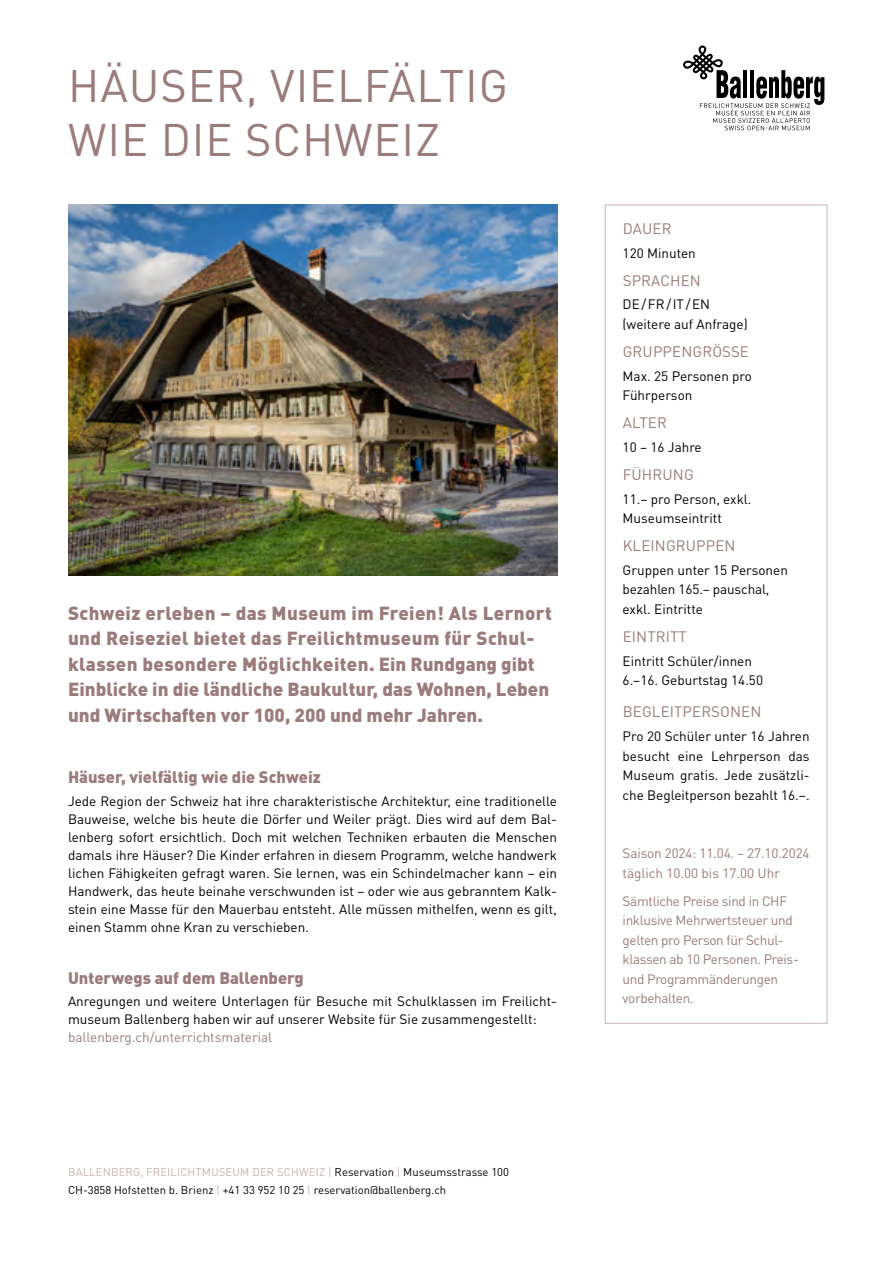
<style>
.page{position:relative;width:893px;height:1263px;background:#fff}
.page>*{position:absolute;margin:0;border:0;box-sizing:border-box;transform-origin:0 0}
.t1{font:45px/54px "DINOT";letter-spacing:.02em;color:#9a7c7b}
.t2{font:900 18.75px/25.5px "DINOT";letter-spacing:.015em;color:#9a7c7b}
.t3{font:900 16.5px "DINOT";color:#9a7c7b}
.t4{font:15px "DINOT";letter-spacing:.01em;color:#9a7c7b}
.t5{font:13.5px/19.5px "DINOT";color:#000}
.t6{font:13.5px/19.5px "DINOT";letter-spacing:-.025em;color:#9a7c7b}
.t7{font:13.5px "DINOT";color:#9a7c7b}
.t8{font:11.25px/18px "DINOT";color:#000}
.s1{color:#c8b4b2}
</style>
<div class="page">
<img style="left:68px;top:205px;width:489px;height:370px">
<div style="left:605px;top:205px;width:222px;height:819px;border:1px solid #c8b4b2"></div>
<svg style="left:683px;top:45px;width:141px;height:85px"></svg>
<h1 class="t1" style="left:68px;top:57px;width:441px">HÄUSER, VIELFÄLTIG<br>WIE DIE SCHWEIZ</h1>
<p class="t2" style="left:68px;top:599px;width:485px">Schweiz erleben – das Museum im Freien! Als Lernort und Reiseziel bietet das Freilichtmuseum für Schul&shy;klassen besondere Möglichkeiten. Ein Rundgang gibt Einblicke in die ländliche Baukultur, das Wohnen, Leben und Wirtschaften vor 100, 200 und mehr Jahren.</p>
<p class="t3" style="left:68px;top:766px;width:254px">Häuser, vielfältig wie die Schweiz</p>
<p class="t5" style="left:68px;top:791px;width:491px;line-height:18px;text-align:justify">Jede Region der Schweiz hat ihre charakteristische Architektur, eine traditionelle Bauweise, welche bis heute die Dörfer und Weiler prägt. Dies wird auf dem Bal&shy;lenberg sofort ersichtlich. Doch mit welchen Techniken erbauten die Menschen damals ihre Häuser? Die Kinder erfahren in diesem Programm, welche handwerk lichen Fähigkeiten gefragt waren. Sie lernen, was ein Schindelmacher kann – ein Handwerk, das heute beinahe verschwunden ist – oder wie aus gebranntem Kalk&shy;stein eine Masse für den Mauerbau entsteht. Alle müssen mithelfen, wenn es gilt, einen Stamm ohne Kran zu verschieben.</p>
<p class="t3" style="left:68px;top:967px;width:237px">Unterwegs auf dem Ballenberg</p>
<p class="t5" style="left:68px;top:992px;width:490px;line-height:18px">Anregungen und weitere Unterlagen für Besuche mit Schulklassen im Freilicht&shy;museum Ballenberg haben wir auf unserer Website für Sie zusammengestellt:</p>
<p class="t7" style="left:68px;top:1028px;width:206px">ballenberg.ch/unterrichtsmaterial</p>
<p class="t8" style="left:68px;top:1163px;width:442px"><span class="s1">BALLENBERG, FREILICHTMUSEUM DER SCHWEIZ |</span> Reservation <span class="s1">|</span> Museumsstrasse 100<br>CH-3858 Hofstetten b. Brienz <span class="s1">|</span> +41 33 952 10 25 <span class="s1">|</span> reservation@ballenberg.ch</p>
<p class="t4" style="left:623px;top:218px;width:50px">DAUER</p>
<p class="t5" style="left:623px;top:242px;width:75px">120 Minuten</p>
<p class="t4" style="left:623px;top:270px;width:80px">SPRACHEN</p>
<p class="t5" style="left:623px;top:294px;width:127px">DE/FR/IT/EN (weitere auf Anfrage)</p>
<p class="t4" style="left:623px;top:341px;width:128px">GRUPPENGRÖSSE</p>
<p class="t5" style="left:623px;top:365px;width:131px">Max. 25 Personen pro<br>Führperson</p>
<p class="t4" style="left:623px;top:412px;width:46px">ALTER</p>
<p class="t5" style="left:623px;top:437px;width:81px">10 – 16 Jahre</p>
<p class="t4" style="left:623px;top:464px;width:73px">FÜHRUNG</p>
<p class="t5" style="left:623px;top:488px;width:130px">11.– pro Person, exkl.<br>Museumseintritt</p>
<p class="t4" style="left:623px;top:535px;width:114px">KLEINGRUPPEN</p>
<p class="t5" style="left:623px;top:560px;width:167px">Gruppen unter 15 Personen bezahlen 165.– pauschal, exkl. Eintritte</p>
<p class="t4" style="left:623px;top:626px;width:65px">EINTRITT</p>
<p class="t5" style="left:623px;top:650px;width:142px">Eintritt Schüler/innen<br>6.–16. Geburtstag 14.50</p>
<p class="t4" style="left:623px;top:702px;width:140px">BEGLEITPERSONEN</p>
<p class="t5" style="left:623px;top:726px;width:189px;text-align:justify">Pro 20 Schüler unter 16 Jahren besucht eine Lehrperson das Museum gratis. Jede zusätzli&shy;che Begleitperson bezahlt 16.–.</p>
<p class="t6" style="left:623px;top:843px;width:189px">Saison 2024: 11.04. – 27.10.2024 täglich 10.00 bis 17.00 Uhr</p>
<p class="t6" style="left:623px;top:890px;width:178px">Sämtliche Preise sind in CHF inklusive Mehrwertsteuer und gelten pro Person für Schul&shy;klassen ab 10 Personen. Preis&shy;und Programmänderungen vorbehalten.</p>
</div>
